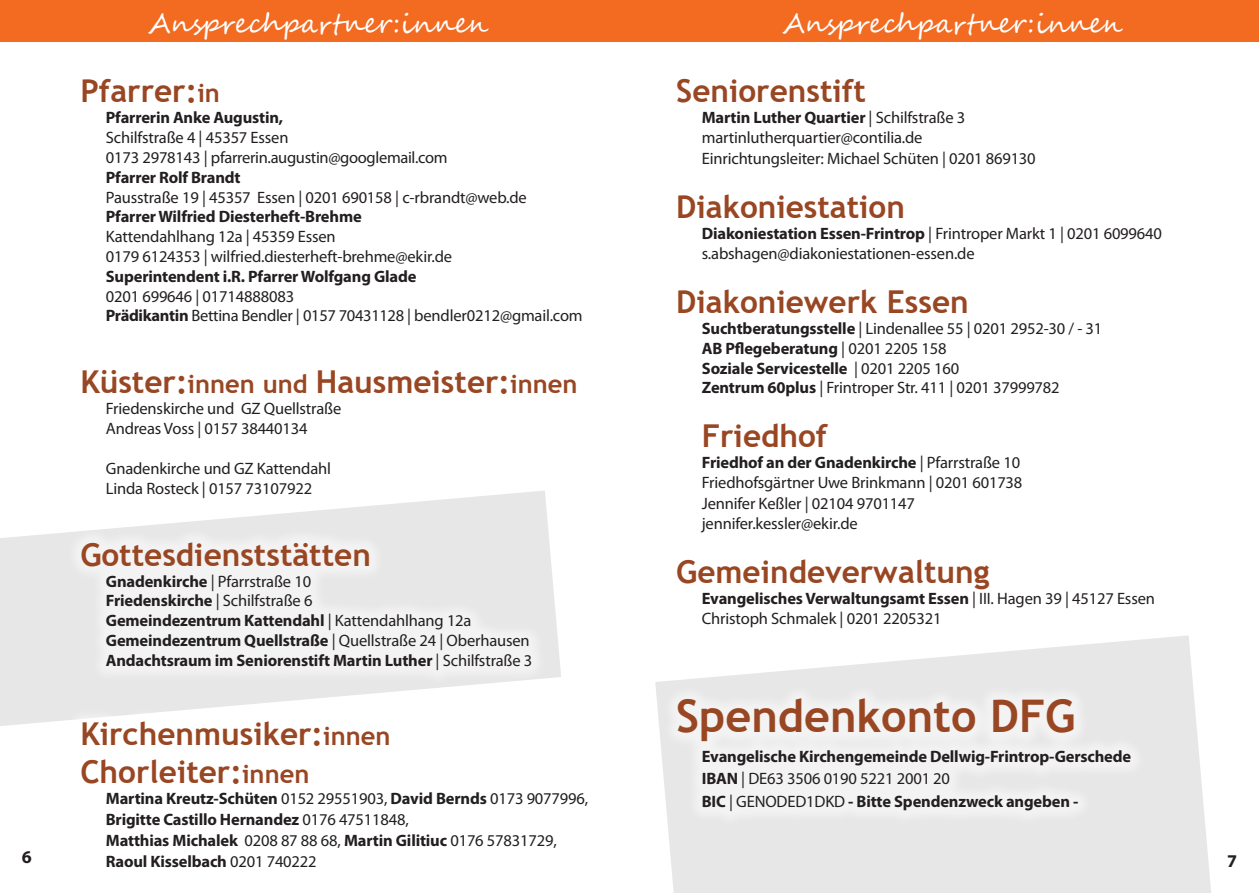
<style>
.page{position:relative;width:1259px;height:893px;background:#fff}
.page>*{position:absolute;margin:0;border:0;box-sizing:border-box;transform-origin:0 0}
.t1{font:700 45px "Trebuchet MS";color:#994623}
.t2{font:700 31.5px/37.8px "Trebuchet MS";color:#994623}
.t3{font:27px "Segoe Script";color:#fff}
.t4{font:700 18px "Myriad Pro";color:#231f20}
.t5{font:16.5px/19.8px "Myriad Pro";letter-spacing:-.01em;color:#231f20}
.t6{font:700 16.5px/19.8px "Myriad Pro";letter-spacing:-.01em;color:#231f20}
.s1{font-weight:700}
.s2{font-size:25.5px}
.s3{font-weight:400}
</style>
<div class="page">
<div style="left:0;top:532px;width:65px;height:194px;background:#e7e7e8"></div>
<svg style="left:655px;top:635px;width:556px;height:258px;background:#e9e9ea"></svg>
<div style="left:0;top:0;width:1259px;height:42px;background:#f36a21"></div>
<div style="left:661px;top:63px;width:516px;height:764px;background:#fff"></div>
<h3 class="t3" style="left:148px;top:1px;width:342px">Ansprechpartner:innen</h3>
<h3 class="t3" style="left:782px;top:1px;width:342px">Ansprechpartner:innen</h3>
<h2 class="t2" style="left:676px;top:72px;width:191px">Seniorenstift</h2>
<p class="t5" style="left:702px;top:107px;width:335px;line-height:20.4px"><span class="s1">Martin Luther Quartier</span> | Schilfstraße 3 martinlutherquartier@contilia.de<br>Einrichtungsleiter: Michael Schüten | 0201 869130</p>
<h2 class="t2" style="left:676px;top:188px;width:230px">Diakoniestation</h2>
<p class="t5" style="left:702px;top:223px;width:462px"><span class="s1">Diakoniestation Essen-Frintrop</span> | Frintroper Markt 1 | 0201 6099640 s.abshagen@diakoniestationen-essen.de</p>
<h2 class="t2" style="left:676px;top:283px;width:294px">Diakoniewerk Essen</h2>
<p class="t5" style="left:702px;top:318px;width:402px"><span class="s1">Suchtberatungsstelle</span> | Lindenallee 55 | 0201 2952-30 / - 31<br><span class="s1">AB Pflegeberatung</span> | 0201 2205 158<br><span class="s1">Soziale Servicestelle</span> | 0201 2205 160<br><span class="s1">Zentrum 60plus</span> | Frintroper Str. 411 | 0201 37999782</p>
<h2 class="t2" style="left:702px;top:417px;width:127px">Friedhof</h2>
<p class="t5" style="left:702px;top:452px;width:322px;line-height:20.2px"><span class="s1">Friedhof an der Gnadenkirche</span> | Pfarrstraße 10<br>Friedhofsgärtner Uwe Brinkmann | 0201 601738<br>Jennifer Keßler | 02104 9701147 jennifer.kessler@ekir.de</p>
<h2 class="t2" style="left:676px;top:553px;width:315px">Gemeindeverwaltung</h2>
<p class="t5" style="left:702px;top:588px;width:455px"><span class="s1">Evangelisches Verwaltungsamt Essen</span> | III. Hagen 39 | 45127 Essen<br>Christoph Schmalek | 0201 2205321</p>
<h2 class="t2" style="left:80px;top:72px;width:141px">Pfarrer:<span class="s2">in</span></h2>
<p class="t6" style="left:106px;top:107px;width:179px">Pfarrerin Anke Augustin,</p>
<p class="t5" style="left:106px;top:127px;width:343px">Schilfstraße 4 | 45357 Essen<br>0173 2978143 | pfarrerin.augustin@googlemail.com</p>
<p class="t6" style="left:106px;top:167px;width:136px">Pfarrer Rolf Brandt</p>
<p class="t5" style="left:106px;top:187px;width:422px">Pausstraße 19 | 45357 Essen | 0201 690158 | c-rbrandt@web.de</p>
<p class="t6" style="left:106px;top:206px;width:257px">Pfarrer Wilfried Diesterheft-Brehme</p>
<p class="t5" style="left:106px;top:226px;width:348px">Kattendahlhang 12a | 45359 Essen<br>0179 6124353 | wilfried.diesterheft-brehme@ekir.de</p>
<p class="t6" style="left:106px;top:266px;width:312px">Superintendent i.R. Pfarrer Wolfgang Glade</p>
<p class="t5" style="left:106px;top:286px;width:478px">0201 699646 | 01714888083<br><span class="s1">Prädikantin</span> Bettina Bendler | 0157 70431128 | bendler0212@gmail.com</p>
<h2 class="t2" style="left:80px;top:363px;width:499px">Küster:<span class="s2">innen und</span> Hausmeister:<span class="s2">innen</span></h2>
<p class="t5" style="left:106px;top:399px;width:237px">Friedenskirche und GZ Quellstraße<br>Andreas Voss | 0157 38440134</p>
<p class="t5" style="left:106px;top:458px;width:227px">Gnadenkirche und GZ Kattendahl<br>Linda Rosteck | 0157 73107922</p>
<h2 class="t2" style="left:80px;top:535px;width:292px">Gottesdienststätten</h2>
<p class="t6" style="left:106px;top:571px;width:428px">Gnadenkirche <span class="s3">| Pfarrstraße 10<br></span>Friedenskirche <span class="s3">| Schilfstraße 6<br></span>Gemeindezentrum Kattendahl <span class="s3">| Kattendahlhang 12a </span>Gemeindezentrum Quellstraße <span class="s3">| Quellstraße 24 | Oberhausen </span>Andachtsraum im Seniorenstift Martin Luther <span class="s3">| Schilfstraße 3</span></p>
<h2 class="t2" style="left:80px;top:715px;width:312px">Kirchenmusiker:<span class="s2">innen<br></span>Chorleiter:<span class="s2">innen</span></h2>
<p class="t6" style="left:106px;top:787px;width:484px;line-height:21px">Martina Kreutz-Schüten <span class="s3">0152 29551903,</span> David Bernds <span class="s3">0173 9077996,<br></span>Brigitte Castillo Hernandez <span class="s3">0176 47511848,<br></span>Matthias Michalek <span class="s3">0208 87 88 68,</span> Martin Gilitiuc <span class="s3">0176 57831729,</span></p>
<h1 class="t1" style="left:676px;top:688px;width:401px">Spendenkonto DFG</h1>
<p class="t6" style="left:702px;top:744px;width:431px;line-height:22.5px">Evangelische Kirchengemeinde Dellwig-Frintrop-Gerschede<br>IBAN <span class="s3">| DE63 3506 0190 5221 2001 20<br></span>BIC <span class="s3">| GENODED1DKD</span> - Bitte Spendenzweck angeben -</p>
<p class="t4" style="left:22px;top:846px;width:11px">6</p>
<p class="t6" style="left:106px;top:851px;width:212px">Raoul Kisselbach <span class="s3">0201 740222</span></p>
<p class="t4" style="left:1227px;top:849px;width:11px">7</p>
</div>
